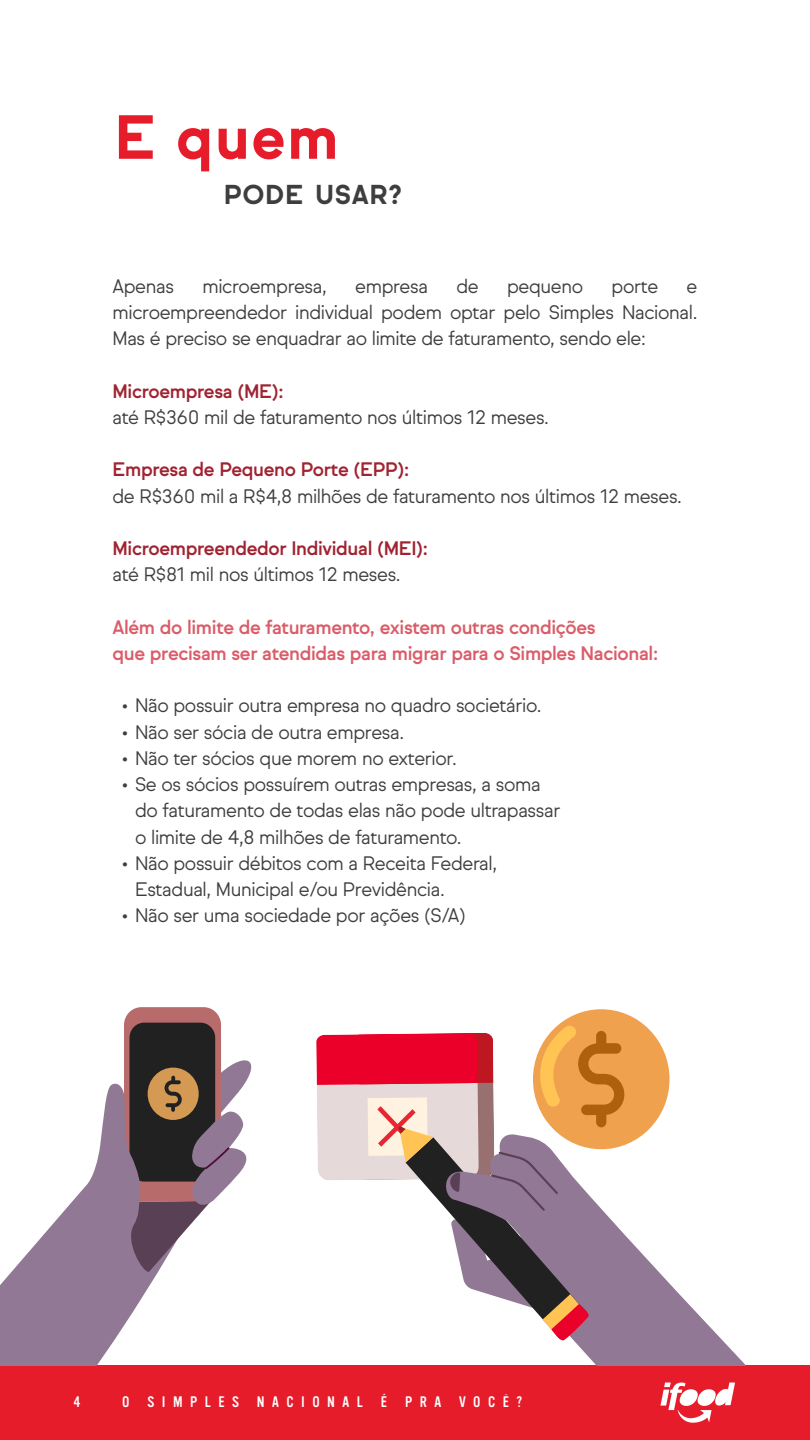
<style>
.page{position:relative;width:810px;height:1440px;background:#fff}
.page>*{position:absolute;margin:0;border:0;box-sizing:border-box;transform-origin:0 0}
.t1{font:700 59.62px "Sul Sans";color:#e61c2b}
.t2{font:700 26.25px "Sul Sans";letter-spacing:.025em;color:#3f3e3e}
.t3{font:300 18.75px/26.2px "Sul Sans";letter-spacing:-.02em;color:#3f3e3e}
.t4{font:500 18.75px/26.2px "Sul Sans";letter-spacing:-.02em;color:#da5d69}
.t5{font:500 18.75px "Sul Sans";letter-spacing:-.02em;color:#a02331}
.t6{font:15px "Vinyl OT";letter-spacing:.5em;color:#fff}
</style>
<div class="page">
<div style="left:0;top:1365px;width:810px;height:75px;background:#e61c2b"></div>
<svg style="left:660px;top:1383px;width:75px;height:40px"></svg>
<svg style="left:0;top:1083px;width:158px;height:282px;fill:#917894"></svg>
<svg style="left:124px;top:1007px;width:128px;height:266px"></svg>
<svg style="left:576px;top:1284px;width:170px;height:81px;fill:#917894"></svg>
<svg style="left:316px;top:1009px;width:354px;height:334px"></svg>
<h1 class="t1" style="left:114px;top:102px;width:226px">E quem</h1>
<h2 class="t2" style="left:224px;top:179px;width:180px">PODE USAR?</h2>
<p class="t3" style="left:112px;top:273px;width:63px">Apenas</p>
<p class="t3" style="left:202px;top:273px;width:126px">microempresa,</p>
<p class="t3" style="left:355px;top:273px;width:74px">empresa</p>
<p class="t3" style="left:456px;top:273px;width:24px">de</p>
<p class="t3" style="left:507px;top:273px;width:78px">pequeno</p>
<p class="t3" style="left:612px;top:273px;width:48px">porte</p>
<p class="t3" style="left:112px;top:273px;width:587px;text-align:justify;text-indent:574px">e microempreendedor individual podem optar pelo Simples Nacional.<br>Mas é preciso se enquadrar ao limite de faturamento, sendo ele:</p>
<p class="t5" style="left:112px;top:380px;width:172px">Microempresa (ME):</p>
<p class="t3" style="left:112px;top:404px;width:438px">até R$360 mil de faturamento nos últimos 12 meses.</p>
<p class="t5" style="left:112px;top:458px;width:298px">Empresa de Pequeno Porte (EPP):</p>
<p class="t3" style="left:112px;top:483px;width:571px">de R$360 mil a R$4,8 milhões de faturamento nos últimos 12 meses.</p>
<p class="t5" style="left:112px;top:537px;width:317px">Microempreendedor Individual (MEI):</p>
<p class="t3" style="left:112px;top:561px;width:290px">até R$81 mil nos últimos 12 meses.</p>
<p class="t4" style="left:112px;top:614px;width:547px">Além do limite de faturamento, existem outras condições<br>que precisam ser atendidas para migrar para o Simples Nacional:</p>
<p class="t3" style="left:122px;top:693px;width:421px">• Não possuir outra empresa no quadro societário.</p>
<p class="t3" style="left:122px;top:719px;width:284px">• Não ser sócia de outra empresa.</p>
<p class="t3" style="left:122px;top:745px;width:337px">• Não ter sócios que morem no exterior.</p>
<p class="t3" style="left:135px;top:771px;width:427px;text-indent:-14px">• Se os sócios possuírem outras empresas, a soma do faturamento de todas elas não pode ultrapassar o limite de 4,8 milhões de faturamento.</p>
<p class="t3" style="left:135px;top:850px;width:364px;text-indent:-14px">• Não possuir débitos com a Receita Federal,<br>Estadual, Municipal e/ou Previdência.</p>
<p class="t3" style="left:122px;top:903px;width:346px">• Não ser uma sociedade por ações (S/A)</p>
<p class="t6" style="left:74px;top:1393px;width:9px">4</p>
<p class="t6" style="left:122px;top:1394px;width:402px">O SIMPLES NACIONAL É PRA VOCÊ?</p>
</div>
